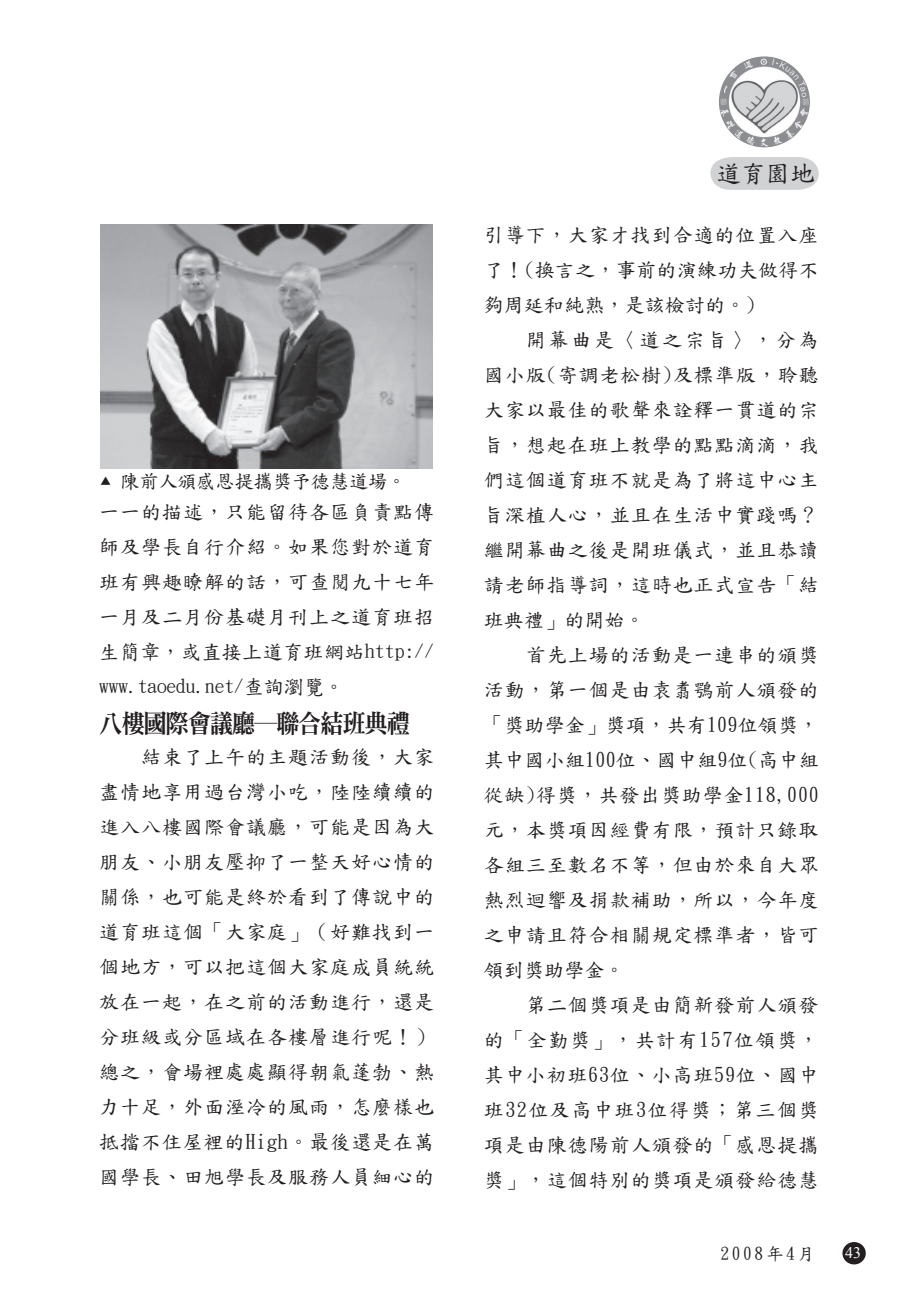
<style>
.page{position:relative;width:918px;height:1290px;background:#fff}
.page>*{position:absolute;margin:0;border:0;box-sizing:border-box;transform-origin:0 0}
.t1{font:25.72px "DFN Ming XB HK BF";letter-spacing:-.05em;color:#231f20;scale:.9 1}
.t2{font:24.5px "DF Kai Shu SB Estd BF";color:#231f20}
.t3{font:20.12px/35px "DF Kai Shu SB Estd BF";letter-spacing:.04em;color:#231f20}
.t4{font:19.25px "DF Kai Shu SB Estd BF";letter-spacing:-.01em;color:#231f20}
.t5{font:17.5px "DF Kai Shu SB Estd BF";letter-spacing:.15em;color:#231f20}
.t6{font:15.92px "Times New Roman";color:#fff}
.s1{font-size:10.5px}
.s2{font-size:19.25px}
.s3{font-size:20.12px}
</style>
<div class="page">
<div style="left:842px;top:1242px;width:24px;height:22px;background:#231f20;border-radius:50%"></div>
<svg style="left:710px;top:157px;width:109px;height:33px;background:#d5d6d7"></svg>
<img style="left:719px;top:56px;width:54px;height:91px">
<img style="left:100px;top:224px;width:333px;height:244px">
<p class="t4" style="left:100px;top:471px;width:307px"><span class="s1">▲</span> 陳前人頒感恩提攜獎予德慧道場。</p>
<p class="t3" style="left:99px;top:494px;width:336px;text-align:justify">一一的描述，只能留待各區負責點傳師及學長自行介紹。如果您對於道育班有興趣瞭解的話，可查閱九十七年一月及二月份基礎月刊上之道育班招生簡章，或直接上道育班網站<span class="s2">http://</span></p>
<p class="t4" style="left:99px;top:677px;width:246px">www.taoedu.net/<span class="s3">查詢瀏覽。</span></p>
<p class="t1" style="left:99px;top:711px;width:347px">八樓國際會議廳─聯合結班典禮</p>
<p class="t3" style="left:99px;top:739px;width:347px;text-indent:42px">結束了上午的主題活動後，大家盡情地享用過台灣小吃，陸陸續續的進入八樓國際會議廳，可能是因為大朋友、小朋友壓抑了一整天好心情的關係，也可能是終於看到了傳說中的道育班這個「大家庭」（好難找到一個地方，可以把這個大家庭成員統統放在一起，在之前的活動進行，還是分班級或分區域在各樓層進行呢！）總之，會場裡處處顯得朝氣蓬勃、熱力十足，外面溼冷的風雨，怎麼樣也抵擋不住屋裡的High。最後還是在萬國學長、田旭學長及服務人員細心的</p>
<p class="t2" style="left:716px;top:161px;width:99px">道育園地</p>
<p class="t3" style="left:484px;top:217px;width:336px;text-align:justify">引導下，大家才找到合適的位置入座了！(換言之，事前的演練功夫做得不夠周延和純熟，是該檢討的。)</p>
<p class="t3" style="left:484px;top:322px;width:346px;text-indent:42px">開幕曲是〈道之宗旨〉，分為國小版(寄調老松樹)及標準版，聆聽大家以最佳的歌聲來詮釋一貫道的宗旨，想起在班上教學的點點滴滴，我們這個道育班不就是為了將這中心主旨深植人心，並且在生活中實踐嗎？繼開幕曲之後是開班儀式，並且恭讀請老師指導詞，這時也正式宣告「結班典禮」的開始。</p>
<p class="t3" style="left:484px;top:637px;width:347px;text-indent:42px">首先上場的活動是一連串的頒獎活動，第一個是由袁翥鶚前人頒發的「獎助學金」獎項，共有109位領獎，其中國小組100位、國中組9位(高中組從缺)得獎，共發出獎助學金118,000元，本獎項因經費有限，預計只錄取各組三至數名不等，但由於來自大眾熱烈迴響及捐款補助，所以，今年度之申請且符合相關規定標準者，皆可領到獎助學金。</p>
<p class="t3" style="left:484px;top:987px;width:346px;text-indent:42px">第二個獎項是由簡新發前人頒發的「全勤獎」，共計有157位領獎，其中小初班63位、小高班59位、國中班32位及高中班3位得獎；第三個獎項是由陳德陽前人頒發的「感恩提攜獎」，這個特別的獎項是頒發給德慧</p>
<p class="t5" style="left:720px;top:1245px;width:96px">2008年4月</p>
<p class="t6" style="left:845px;top:1242px;width:17px">43</p>
</div>
